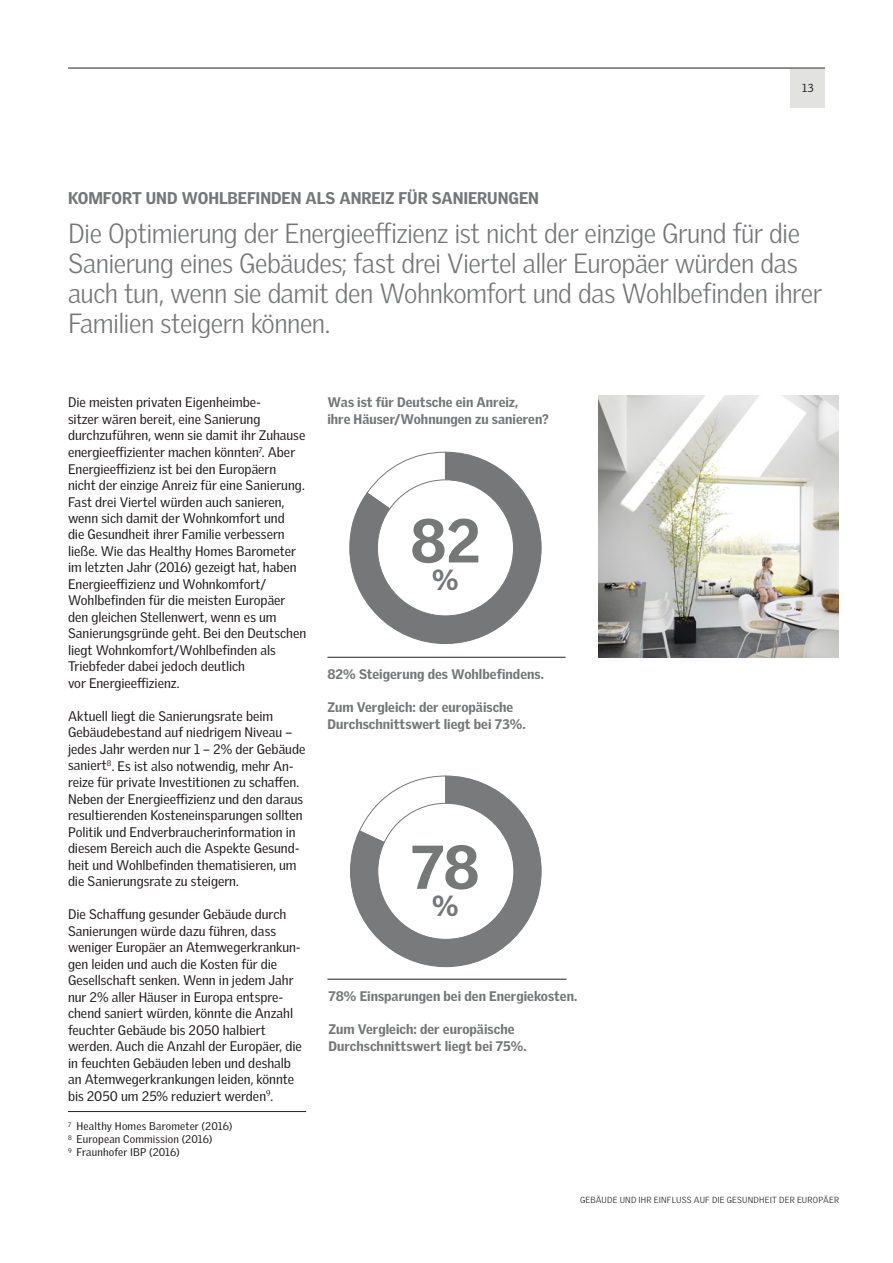
<style>
.page{position:relative;width:893px;height:1263px;background:#fff}
.page>*{position:absolute;margin:0;border:0;box-sizing:border-box;transform-origin:0 0}
.t1{font:900 60px "Velux Gothic";color:#767877}
.t2{font:900 28.35px "Velux Gothic";color:#767778}
.t3{font:300 27px/30px "Velux Gothic";letter-spacing:-.02em;color:#767778}
.t4{font:900 16.5px "Velux Gothic";letter-spacing:-.005em;color:#767778}
.t5{font:13.5px/16.5px "Velux Gothic";color:#231f20}
.t6{font:900 13.5px/16.5px "Velux Gothic";color:#767778}
.t7{font:11.25px "Velux Gothic";color:#231f20}
.t8{font:10.8px/13px "Velux Gothic";letter-spacing:.015em;color:#231f20}
.t9{font:300 8.7px "Velux Gothic";letter-spacing:.02em;color:#231f20}
</style>
<div class="page">
<hr style="left:68px;top:68px;width:757px;height:1px;background:#231f20">
<div style="left:791px;top:69px;width:34px;height:38px;background:#e2e2e0"></div>
<svg style="left:350px;top:775px;width:192px;height:192px"></svg>
<div style="left:378px;top:803px;width:136px;height:136px;background:#fff;border-radius:50%"></div>
<svg style="left:349px;top:451px;width:193px;height:193px"></svg>
<img style="left:598px;top:395px;width:240px;height:263px">
<hr style="left:68px;top:1111px;width:238px;height:1px;background:#231f20">
<hr style="left:327px;top:657px;width:239px;height:1px;background:#231f20">
<hr style="left:327px;top:979px;width:240px;height:1px;background:#231f20">
<div style="left:377px;top:480px;width:136px;height:136px;background:#fff;border-radius:50%"></div>
<p class="t7" style="left:802px;top:81px;width:13px">13</p>
<p class="t4" style="left:68px;top:188px;width:472px">KOMFORT UND WOHLBEFINDEN ALS ANREIZ FÜR SANIERUNGEN</p>
<p class="t3" style="left:68px;top:218px;width:755px">Die Optimierung der Energieeffizienz ist nicht der einzige Grund für die Sanierung eines Gebäudes; fast drei Viertel aller Europäer würden das auch tun, wenn sie damit den Wohnkomfort und das Wohlbefinden ihrer Familien steigern können.</p>
<p class="t5" style="left:68px;top:394px;width:240px">Die meisten privaten Eigenheimbe-<br>sitzer wären bereit, eine Sanierung durchzuführen, wenn sie damit ihr Zuhause energieeffizienter machen könnten<sup>7</sup>. Aber Energieeffizienz ist bei den Europäern nicht der einzige Anreiz für eine Sanierung.<br>Fast drei Viertel würden auch sanieren, wenn sich damit der Wohnkomfort und<br>die Gesundheit ihrer Familie verbessern ließe. Wie das Healthy Homes Barometer im letzten Jahr (2016) gezeigt hat, haben Energieeffizienz und Wohnkomfort/ Wohlbefinden für die meisten Europäer den gleichen Stellenwert, wenn es um Sanierungsgründe geht. Bei den Deutschen liegt Wohnkomfort/Wohlbefinden als Triebfeder dabei jedoch deutlich<br>vor Energieeffizienz.</p>
<p class="t5" style="left:68px;top:708px;width:239px">Aktuell liegt die Sanierungsrate beim Gebäudebestand auf niedrigem Niveau – jedes Jahr werden nur 1 – 2% der Gebäude saniert<sup>8</sup>. Es ist also notwendig, mehr An&shy;reize für private Investitionen zu schaffen.<br>Neben der Energieeffizienz und den daraus resultierenden Kosteneinsparungen sollten Politik und Endverbraucherinformation in diesem Bereich auch die Aspekte Gesund&shy;heit und Wohlbefinden thematisieren, um die Sanierungsrate zu steigern.</p>
<p class="t5" style="left:68px;top:906px;width:235px">Die Schaffung gesunder Gebäude durch Sanierungen würde dazu führen, dass weniger Europäer an Atemwegerkrankun&shy;gen leiden und auch die Kosten für die Gesellschaft senken. Wenn in jedem Jahr nur 2% aller Häuser in Europa entspre&shy;chend saniert würden, könnte die Anzahl feuchter Gebäude bis 2050 halbiert werden. Auch die Anzahl der Europäer, die in feuchten Gebäuden leben und deshalb an Atemwegerkrankungen leiden, könnte bis 2050 um 25% reduziert werden<sup>9</sup>.</p>
<p class="t8" style="left:68px;top:1119px;width:166px"><sup>7</sup> Healthy Homes Barometer (2016)<br><sup>8</sup> European Commission (2016)<br><sup>9</sup> Fraunhofer IBP (2016)</p>
<p class="t6" style="left:327px;top:394px;width:223px">Was ist für Deutsche ein Anreiz,<br>ihre Häuser/Wohnungen zu sanieren?</p>
<h1 class="t1" style="left:410px;top:503px;width:72px">82</h1>
<h2 class="t2" style="left:432px;top:562px;width:28px">%</h2>
<p class="t6" style="left:327px;top:666px;width:218px">82% Steigerung des Wohlbefindens.</p>
<p class="t6" style="left:327px;top:699px;width:200px">Zum Vergleich: der europäische<br>Durchschnittswert liegt bei 73%.</p>
<h1 class="t1" style="left:411px;top:829px;width:70px">78</h1>
<h2 class="t2" style="left:432px;top:888px;width:28px">%</h2>
<p class="t6" style="left:328px;top:988px;width:250px">78% Einsparungen bei den Energiekosten.</p>
<p class="t6" style="left:328px;top:1021px;width:200px">Zum Vergleich: der europäische<br>Durchschnittswert liegt bei 75%.</p>
<p class="t9" style="left:580px;top:1195px;width:261px">GEBÄUDE UND IHR EINFLUSS AUF DIE GESUNDHEIT DER EUROPÄER</p>
</div>
